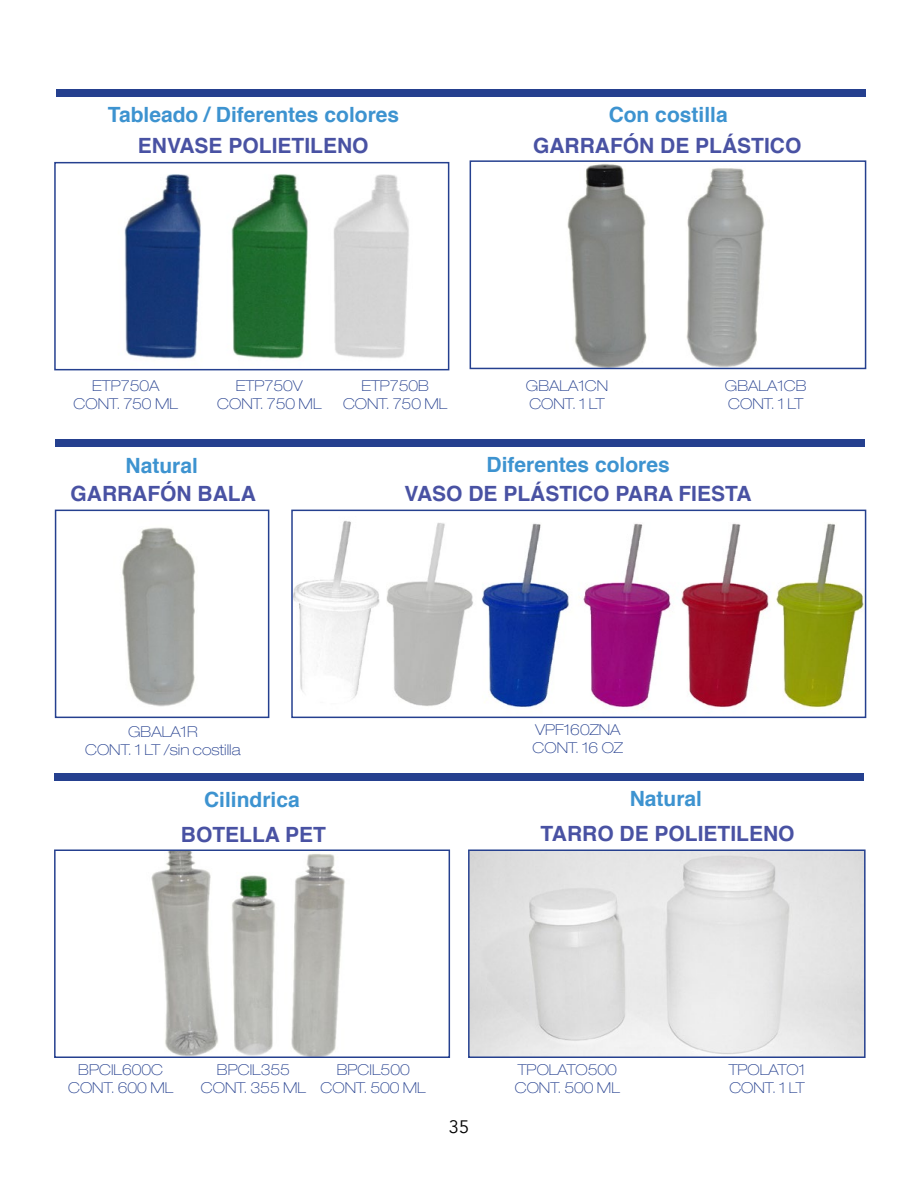
<style>
.page{position:relative;width:918px;height:1188px;background:#fff}
.page>*{position:absolute;margin:0;border:0;box-sizing:border-box;transform-origin:0 0}
.t1{font:700 21px "Helvetica";color:#4952a3}
.t2{font:700 21px "Helvetica";color:#3d93d0}
.t3{font:18px "Avenir";color:#000}
.t4{font:100 expanded 15px/18px "Helvetica Neue LT Pro";color:#25408f;text-align:center}
</style>
<div class="page">
<img style="left:122px;top:527px;width:73px;height:180px">
<div style="left:55px;top:510px;width:214px;height:208px;border:2px solid #25408f"></div>
<img style="left:294px;top:520px;width:569px;height:189px">
<div style="left:291px;top:510px;width:575px;height:208px;border:2px solid #25408f"></div>
<div style="left:55px;top:440px;width:810px;height:7px;background:#25408f"></div>
<div style="left:56px;top:89px;width:810px;height:7px;background:#25408f"></div>
<img style="left:567px;top:163px;width:198px;height:203px">
<div style="left:470px;top:160px;width:396px;height:209px;border:2px solid #25408f"></div>
<img style="left:151px;top:852px;width:194px;height:203px">
<div style="left:54px;top:849px;width:396px;height:209px;border:2px solid #25408f"></div>
<img style="left:471px;top:852px;width:392px;height:203px">
<div style="left:468px;top:849px;width:398px;height:209px;border:2px solid #25408f"></div>
<div style="left:54px;top:774px;width:810px;height:7px;background:#25408f"></div>
<img style="left:124px;top:174px;width:285px;height:185px">
<div style="left:54px;top:162px;width:395px;height:208px;border:2px solid #25408f"></div>
<h1 class="t2" style="left:108px;top:98px;width:293px">Tableado / Diferentes colores</h1>
<h1 class="t2" style="left:609px;top:98px;width:121px">Con costilla</h1>
<h1 class="t1" style="left:138px;top:129px;width:232px">ENVASE POLIETILENO</h1>
<h1 class="t1" style="left:533px;top:129px;width:270px">GARRAFÓN DE PLÁSTICO</h1>
<p class="t4" style="left:74px;top:377px;width:106px">ETP750A<br>CONT. 750 ML</p>
<p class="t4" style="left:217px;top:377px;width:106px">ETP750V<br>CONT. 750 ML</p>
<p class="t4" style="left:343px;top:377px;width:106px">ETP750B<br>CONT. 750 ML</p>
<p class="t4" style="left:725px;top:377px;width:83px;text-align:left">GBALA1CB<br>CONT. 1 LT</p>
<p class="t4" style="left:526px;top:377px;width:84px;text-align:left">GBALA1CN<br>CONT. 1 LT</p>
<h1 class="t2" style="left:126px;top:449px;width:74px">Natural</h1>
<h1 class="t2" style="left:487px;top:448px;width:185px">Diferentes colores</h1>
<h1 class="t1" style="left:71px;top:477px;width:187px">GARRAFÓN BALA</h1>
<h1 class="t1" style="left:405px;top:477px;width:348px">VASO DE PLÁSTICO PARA FIESTA</h1>
<p class="t4" style="left:85px;top:723px;width:157px">GBALA1R<br>CONT. 1 LT /sin costilla</p>
<p class="t4" style="left:533px;top:721px;width:92px;text-align:left">VPF160ZNA<br>CONT. 16 OZ</p>
<h1 class="t2" style="left:204px;top:783px;width:97px">Cilindrica</h1>
<h1 class="t1" style="left:181px;top:818px;width:147px">BOTELLA PET</h1>
<h1 class="t2" style="left:630px;top:781px;width:74px">Natural</h1>
<h1 class="t1" style="left:541px;top:817px;width:255px">TARRO DE POLIETILENO</h1>
<p class="t4" style="left:68px;top:1061px;width:107px">BPCIL600C<br>CONT. 600 ML</p>
<p class="t4" style="left:201px;top:1061px;width:107px">BPCIL355<br>CONT. 355 ML</p>
<p class="t4" style="left:729px;top:1061px;width:78px;text-align:left">TPOLATO1<br>CONT. 1 LT</p>
<p class="t4" style="left:321px;top:1061px;width:107px">BPCIL500<br>CONT. 500 ML</p>
<p class="t4" style="left:515px;top:1061px;width:107px;text-align:left">TPOLATO500<br>CONT. 500 ML</p>
<p class="t3" style="left:449px;top:1116px;width:22px">35</p>
</div>
